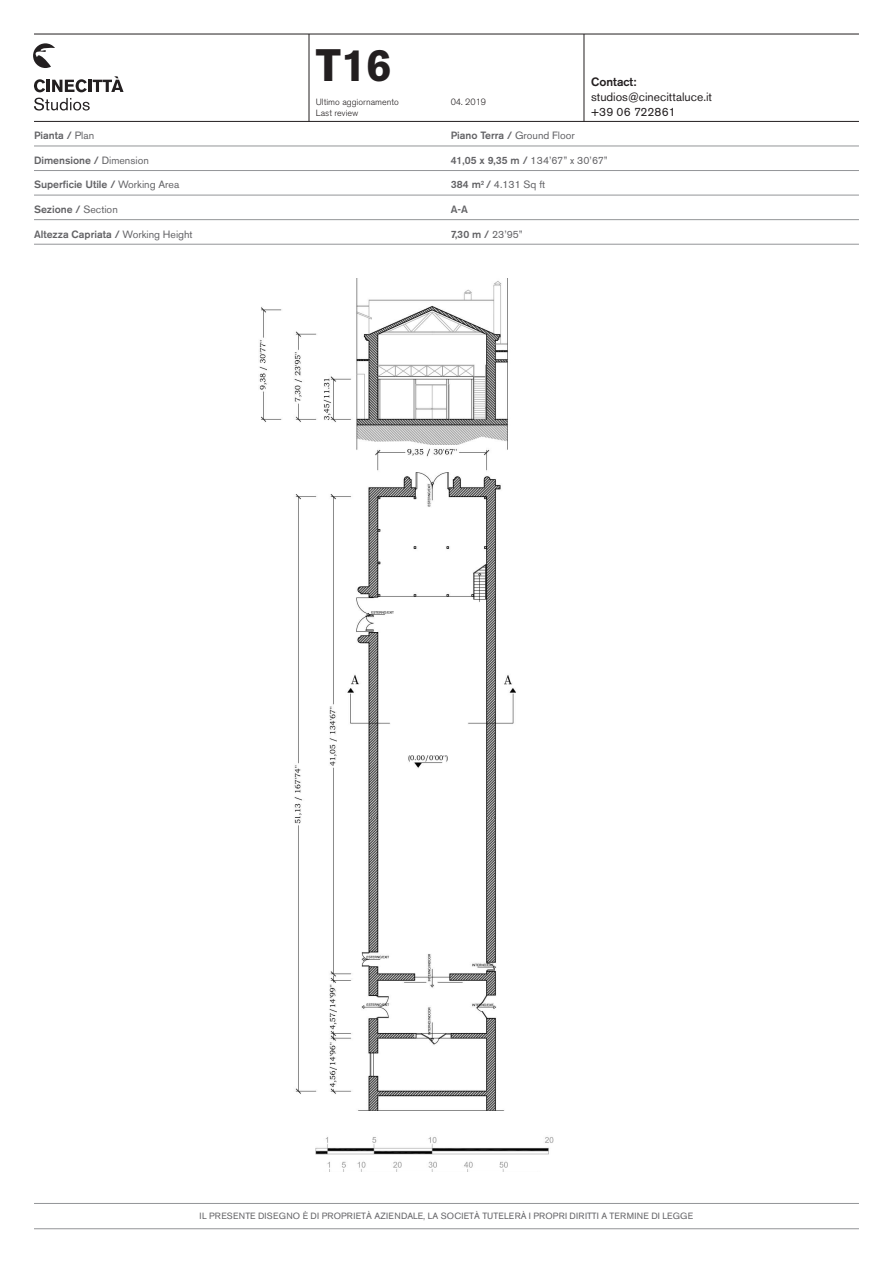
<style>
.page{position:relative;width:893px;height:1263px;background:#fff}
.page>*{position:absolute;margin:0;border:0;box-sizing:border-box;transform-origin:0 0}
.t1{font:700 45px "Akzidenz Grotesk BE";color:#231f20}
.t2{font:12px "Akzidenz Grotesk BE";color:#231f20}
.t3{font:500 12px "Akzidenz Grotesk BE";color:#231f20}
.t4{font:500 10.5px "Akzidenz Grotesk BE";color:#636366}
.t5{font:10.5px "Akzidenz Grotesk BE";color:#636366}
.t6{font:9px "Akzidenz Grotesk BE";letter-spacing:.02em;color:#636366}
.t7{font:300 9px "Akzidenz Grotesk BE";color:#231f20}
.s1{font-weight:400}
.s2{font-weight:500}
</style>
<div class="page">
<hr style="left:34px;top:1203px;width:825px;height:1px;background:#939598">
<hr style="left:34px;top:1228px;width:825px;height:1px;background:#939598">
<hr style="left:34px;top:34px;width:825px;height:1px;background:#231f20">
<hr style="left:34px;top:146px;width:825px;height:1px;background:#939598">
<hr style="left:34px;top:121px;width:825px;height:1px;background:#231f20">
<hr style="left:34px;top:170px;width:825px;height:1px;background:#939598">
<hr style="left:34px;top:195px;width:825px;height:1px;background:#939598">
<hr style="left:34px;top:219px;width:825px;height:1px;background:#939598">
<hr style="left:34px;top:244px;width:825px;height:1px;background:#939598">
<hr style="left:309px;top:34px;width:1px;height:87px;background:#231f20">
<hr style="left:584px;top:34px;width:1px;height:87px;background:#231f20">
<svg style="left:33px;top:43px;width:22px;height:25px"></svg>
<svg style="left:34px;top:98px;width:56px;height:13px"></svg>
<svg style="left:34px;top:76px;width:90px;height:16px"></svg>
<img style="left:259px;top:279px;width:295px;height:892px">
<p class="t4" style="left:34px;top:129px;width:62px">Pianta / <span class="s1">Plan</span></p>
<p class="t4" style="left:34px;top:154px;width:116px">Dimensione / <span class="s1">Dimension</span></p>
<p class="t4" style="left:34px;top:178px;width:147px">Superficie Utile / <span class="s1">Working Area</span></p>
<p class="t4" style="left:34px;top:203px;width:85px">Sezione / <span class="s1">Section</span></p>
<p class="t4" style="left:34px;top:228px;width:160px">Altezza Capriata / <span class="s1">Working Height</span></p>
<p class="t1" style="left:316px;top:39px;width:77px">T16</p>
<p class="t7" style="left:316px;top:97px;width:85px">Ultimo aggiornamento</p>
<p class="t7" style="left:316px;top:107px;width:44px">Last review</p>
<p class="t7" style="left:451px;top:97px;width:37px">04. 2019</p>
<p class="t3" style="left:591px;top:74px;width:47px">Contact:</p>
<p class="t2" style="left:591px;top:89px;width:123px">studios@cinecittaluce.it</p>
<p class="t2" style="left:591px;top:104px;width:86px">+39 06 722861</p>
<p class="t4" style="left:451px;top:129px;width:126px">Piano Terra / <span class="s1">Ground Floor</span></p>
<p class="t5" style="left:451px;top:154px;width:159px"><span class="s2">41,05 x 9,35 m /</span> 134’67” x 30’67”</p>
<p class="t5" style="left:451px;top:178px;width:96px"><span class="s2">384 m</span><sup>2</sup> <span class="s2">/</span> 4.131 Sq ft</p>
<p class="t4" style="left:451px;top:203px;width:19px">A-A</p>
<p class="t4" style="left:451px;top:228px;width:74px">7,30 m / <span class="s1">23’95”</span></p>
<p class="t6" style="left:200px;top:1211px;width:495px">IL PRESENTE DISEGNO È DI PROPRIETÀ AZIENDALE, LA SOCIETÀ TUTELERÀ I PROPRI DIRITTI A TERMINE DI LEGGE</p>
</div>
